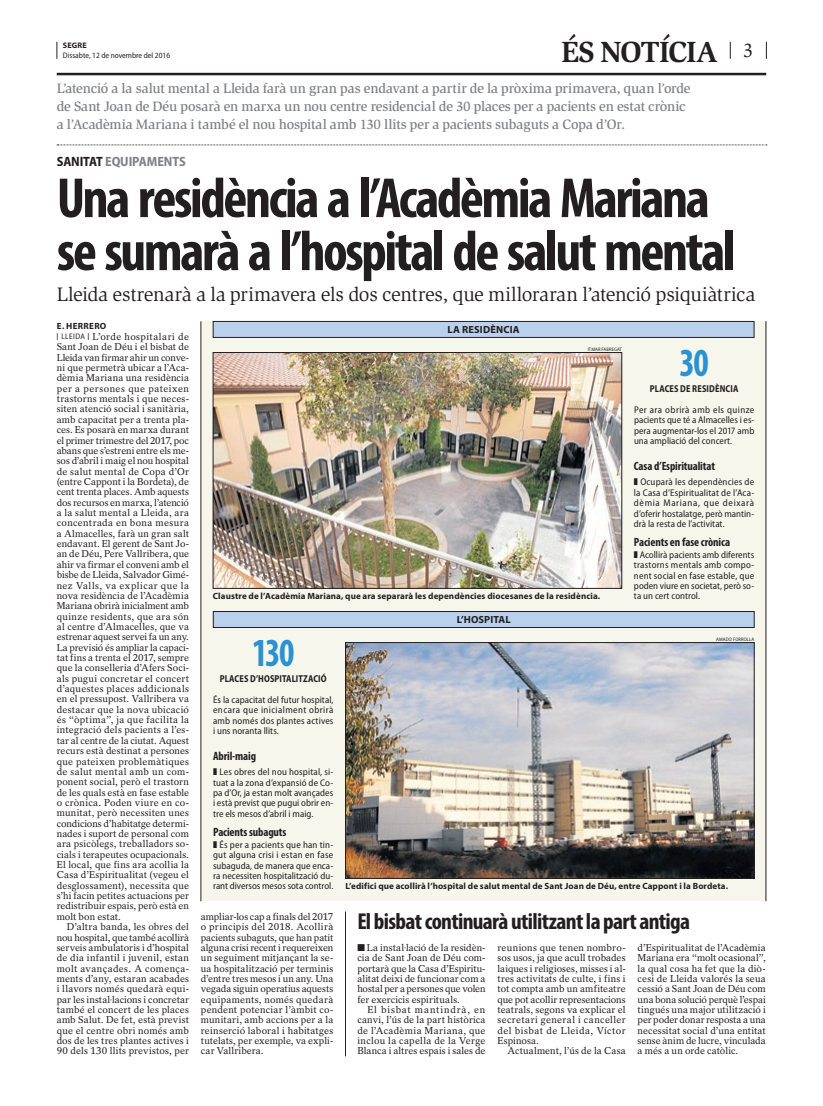
<style>
.page{position:relative;width:823px;height:1106px;background:#fff}
.page>*{position:absolute;margin:0;border:0;box-sizing:border-box;transform-origin:0 0}
.t1{font:700 condensed 57px/53px "Myriad Pro";letter-spacing:-.04em;color:#231f20}
.t2{font:700 condensed 40px "Myriad Pro";color:#2a92d0;scale:.9 1}
.t3{font:700 30px "Slimbach Std";letter-spacing:-.025em;color:#231f20}
.t4{font:700 condensed 23px "Myriad Pro";letter-spacing:-.03em;color:#231f20}
.t5{font:20px "Slimbach Std";letter-spacing:-.015em;color:#231f20}
.t6{font:500 14px/18px "Slimbach Std";letter-spacing:-.01em;color:#808285}
.t7{font:700 semi-condensed 13.5px "Myriad Pro";letter-spacing:-.01em;color:#808285}
.t8{font:700 condensed 12px "Myriad Pro";letter-spacing:-.01em;color:#231f20}
.t9{font:700 10.4px "Myriad Pro";letter-spacing:.015em;color:#231f20}
.t10{font:700 semi-condensed 10px "Myriad Pro";letter-spacing:.01em;color:#231f20;scale:.9 1}
.t11{font:9.9px/10.3px "Rotation LT Std";letter-spacing:.01em;color:#231f20;text-align:justify}
.t12{font:semi-condensed 9.7px/10.3px "Myriad Pro";letter-spacing:.005em;color:#231f20;text-align:justify}
.t13{font:700 9px "Myriad Pro";letter-spacing:.015em;color:#231f20}
.t14{font:700 9px "Myriad Pro";letter-spacing:.035em;color:#231f20}
.t15{font:semi-condensed 8px "Myriad Pro";color:#231f20}
.t16{font:700 8px "Myriad Pro";letter-spacing:.02em;color:#231f20}
.t17{font:semi-condensed 5px "Myriad Pro";letter-spacing:.02em;color:#231f20}
.s1{color:#231f20}
</style>
<div class="page">
<svg style="left:57px;top:42px;width:1px;height:17px"></svg>
<svg style="left:729px;top:42px;width:1px;height:17px"></svg>
<svg style="left:765px;top:42px;width:1px;height:17px"></svg>
<hr style="left:57px;top:73px;width:708px;height:2px;background:#231f20">
<svg style="left:57px;top:145px;width:709px;height:1px"></svg>
<div style="left:201px;top:321px;width:564px;height:580px;background:#f7f6ed"></div>
<hr style="left:765px;top:321px;width:1px;height:580px;background:#231f20">
<hr style="left:201px;top:321px;width:1px;height:580px;background:#231f20">
<hr style="left:345px;top:911px;width:1px;height:145px;background:#231f20">
<div style="left:213px;top:321px;width:540px;height:16px;background:#b9d1ec"></div>
<div style="left:213px;top:321px;width:540px;height:16px;border:1px solid #231f20"></div>
<div style="left:213px;top:611px;width:540px;height:16px;background:#b9d1ec"></div>
<div style="left:213px;top:611px;width:541px;height:16px;border:1px solid #231f20"></div>
<img style="left:215px;top:354px;width:404px;height:232px">
<div style="left:213px;top:352px;width:408px;height:236px;border:1px solid #231f20"></div>
<img style="left:347px;top:644px;width:405px;height:232px">
<div style="left:345px;top:642px;width:409px;height:236px;border:1px solid #231f20"></div>
<h3 class="t3" style="left:561px;top:34px;width:158px">éS NOTíCIA</h3>
<p class="t6" style="left:57px;top:79px;width:635px">L’atenció a la salut mental a Lleida farà un gran pas endavant a partir de la pròxima primavera, quan l’orde de Sant Joan de Déu posarà en marxa un nou centre residencial de 30 places per a pacients en estat crònic a l’Acadèmia Mariana i també el nou hospital amb 130 llits per a pacients subaguts a Copa d’Or.</p>
<p class="t16" style="left:63px;top:40px;width:25px">Segre</p>
<p class="t15" style="left:63px;top:51px;width:109px">Dissabte, 12 de novembre del 2016</p>
<h3 class="t7" style="left:57px;top:154px;width:130px"><span class="s1">SANITAT</span> EQUIPAMENTS</h3>
<h3 class="t5" style="left:742px;top:39px;width:12px">3</h3>
<h1 class="t1" style="left:57px;top:170px;width:680px">Una residència a l’Acadèmia Mariana se sumarà a l’hospital de salut mental</h1>
<h3 class="t5" style="left:57px;top:283px;width:699px">Lleida estrenarà a la primavera els dos centres, que milloraran l’atenció psiquiàtrica</h3>
<p class="t14" style="left:57px;top:320px;width:51px">e. herrero</p>
<p class="t11" style="left:57px;top:331px;width:134px">❘ <sup>lleida</sup> ❘ L’orde hospitalari de Sant Joan de Déu i el bisbat de Lleida van firmar ahir un conve&shy;ni que permetrà ubicar a l’Aca&shy;dèmia Mariana una residència per a persones que pateixen trastorns mentals i que neces&shy;siten atenció social i sanitària, amb capacitat per a trenta pla&shy;ces. Es posarà en marxa durant el primer trimestre del 2017, poc abans que s’estreni entre els me&shy;sos d’abril i maig el nou hospital de salut mental de Copa d’Or (entre Cappont i la Bordeta), de cent trenta places. Amb aquests dos recursos en marxa, l’atenció a la salut mental a Lleida, ara concentrada en bona mesura a Almacelles, farà un gran salt endavant. El gerent de Sant Jo&shy;an de Déu, Pere Vallribera, que ahir va firmar el conveni amb el bisbe de Lleida, Salvador Gimé&shy;nez Valls, va explicar que la nova residència de l’Acadèmia Mariana obrirà inicialment amb quinze residents, que ara són al centre d’Almacelles, que va estrenar aquest servei fa un any.<br>La previsió és ampliar la capaci&shy;tat fins a trenta el 2017, sempre que la conselleria d’Afers Soci&shy;als pugui concretar el concert d’aquestes places addicionals en el pressupost. Vallribera va destacar que la nova ubicació és “òptima”, ja que facilita la integració dels pacients a l’es&shy;tar al centre de la ciutat. Aquest recurs està destinat a persones que pateixen problemàtiques de salut mental amb un com&shy;ponent social, però el trastorn de les quals està en fase estable o crònica. Poden viure en co&shy;munitat, però necessiten unes condicions d’habitatge determi&shy;nades i suport de personal com ara psicòlegs, treballadors so&shy;cials i terapeutes ocupacionals.<br>El local, que fins ara acollia la Casa d’Espiritualitat (vegeu el desglossament), necessita que s’hi facin petites actuacions per redistribuir espais, però està en molt bon estat.</p>
<p class="t11" style="left:57px;top:921px;width:134px;text-indent:10px">D’altra banda, les obres del nou hospital, que també acollirà serveis ambulatoris i d’hospital de dia infantil i juvenil, estan molt avançades. A comença&shy;ments d’any, estaran acabades i llavors només quedarà equi&shy;par les instal·lacions i concretar també el concert de les places amb Salut. De fet, està previst que el centre obri només amb dos de les tres plantes actives i 90 dels 130 llits previstos, per</p>
<p class="t9" style="left:447px;top:323px;width:73px">la residència</p>
<p class="t17" style="left:587px;top:347px;width:36px">itmar fabregat</p>
<p class="t13" style="left:213px;top:590px;width:388px">Claustre de l’Acadèmia Mariana, que ara separarà les dependències diocesanes de la residència.</p>
<h2 class="t2" style="left:252px;top:627px;width:49px">130</h2>
<p class="t10" style="left:220px;top:673px;width:120px">PLACES D’HOSPITALITZACIÓ</p>
<p class="t12" style="left:213px;top:694px;width:122px">És la capacitat del futur hospital, encara que inicialment obrirà amb només dos plantes actives i uns noranta llits.</p>
<p class="t9" style="left:456px;top:613px;width:55px">l’hospital</p>
<h2 class="t2" style="left:679px;top:337px;width:34px">30</h2>
<p class="t10" style="left:649px;top:383px;width:100px">PLACES DE RESIDÈNCIA</p>
<p class="t12" style="left:633px;top:405px;width:122px">Per ara obrirà amb els quinze pacients que té a Almacelles i es&shy;pera augmentar-los el 2017 amb una ampliació del concert.</p>
<p class="t8" style="left:633px;top:458px;width:83px">Casa d’Espiritualitat</p>
<p class="t12" style="left:633px;top:477px;width:122px;text-indent:6px">Ocuparà les dependències de la Casa d’Espiritualitat de l’Aca&shy;dèmia Mariana, que deixarà d’oferir hostalatge, però mantin&shy;drà la resta de l’activitat.</p>
<p class="t8" style="left:633px;top:534px;width:98px">Pacients en fase crònica</p>
<p class="t12" style="left:633px;top:550px;width:122px;text-indent:6px">Acollirà pacients amb diferents trastorns mentals amb compo&shy;nent social en fase estable, que poden viure en societat, però so&shy;ta un cert control.</p>
<p class="t17" style="left:715px;top:637px;width:39px">amado forrolla</p>
<p class="t8" style="left:213px;top:748px;width:45px">Abril-maig</p>
<p class="t12" style="left:213px;top:767px;width:122px;text-indent:6px">Les obres del nou hospital, si&shy;tuat a la zona d’expansió de Co&shy;pa d’Or, ja estan molt avançades i està previst que pugui obrir en&shy;tre els mesos d’abril i maig.</p>
<p class="t8" style="left:213px;top:824px;width:75px">Pacients subaguts</p>
<p class="t12" style="left:213px;top:839px;width:122px;text-indent:6px">És per a pacients que han tin&shy;gut alguna crisi i estan en fase subaguda, de manera que enca&shy;ra necessiten hospitalització du&shy;rant diversos mesos sota control.</p>
<p class="t11" style="left:201px;top:911px;width:134px">ampliar-los cap a finals del 2017 o principis del 2018. Acollirà pacients subaguts, que han patit alguna crisi recent i requereixen un seguiment mitjançant la se&shy;ua hospitalització per terminis d’entre tres mesos i un any. Una vegada siguin operatius aquests equipaments, només quedarà pendent potenciar l’àmbit co&shy;munitari, amb accions per a la reinserció laboral i habitatges tutelats, per exemple, va expli&shy;car Vallribera.</p>
<p class="t13" style="left:345px;top:880px;width:384px">L’edifici que acollirà l’hospital de salut mental de Sant Joan de Déu, entre Cappont i la Bordeta.</p>
<h3 class="t4" style="left:357px;top:906px;width:334px">El bisbat continuarà utilitzant la part antiga</h3>
<p class="t11" style="left:357px;top:942px;width:129px">■ La instal·lació de la residèn&shy;cia de Sant Joan de Déu com&shy;portarà que la Casa d’Espiritu&shy;alitat deixi de funcionar com a hostal per a persones que volen fer exercicis espirituals.</p>
<p class="t11" style="left:357px;top:1004px;width:129px;text-indent:10px">El bisbat mantindrà, en canvi, l’ús de la part històrica de l’Acadèmia Mariana, que inclou la capella de la Verge Blanca i altres espais i sales de</p>
<p class="t11" style="left:497px;top:942px;width:129px">reunions que tenen nombro&shy;sos usos, ja que acull trobades laiques i religioses, misses i al&shy;tres activitats de culte, i fins i tot compta amb un amfiteatre que pot acollir representacions teatrals, segons va explicar el secretari general i canceller del bisbat de Lleida, Víctor Espinosa.</p>
<p class="t11" style="left:507px;top:1045px;width:119px">Actualment, l’ús de la Casa</p>
<p class="t11" style="left:637px;top:942px;width:130px">d’Espiritualitat de l’Acadèmia Mariana era “molt ocasional”, la qual cosa ha fet que la diò&shy;cesi de Lleida valorés la seua cessió a Sant Joan de Déu com una bona solució perquè l’espai tingués una major utilització i per poder donar resposta a una necessitat social d’una entitat sense ànim de lucre, vinculada a més a un orde catòlic.</p>
</div>
